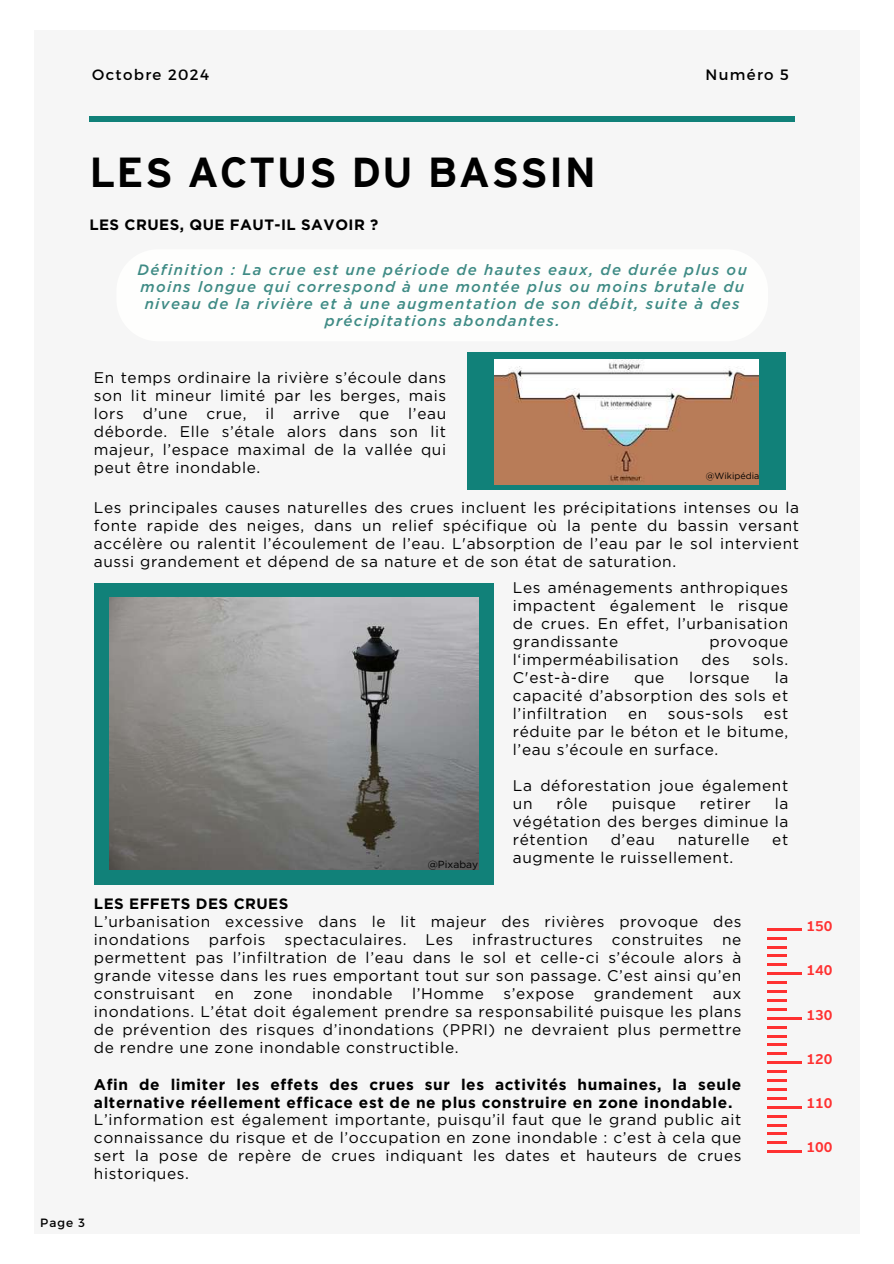
<style>
.page{position:relative;width:894px;height:1264px;background:#fff}
.page>*{position:absolute;margin:0;border:0;box-sizing:border-box;transform-origin:0 0}
.t1{font:700 41.85px "Interstate Mono";letter-spacing:.03em;color:#000}
.t2{font:15.45px/18px "Gotham";letter-spacing:.04em;color:#000;text-align:justify}
.t3{font:700 15.45px/18px "Gotham";letter-spacing:.04em;color:#000}
.t4{font:italic 500 15px/16.8px "Gotham";letter-spacing:.09em;color:#3f8b85;text-align:center}
.t5{font:700 15px "Gotham";letter-spacing:.03em;color:#000}
.t6{font:15px "Montserrat";letter-spacing:.09em;color:#000}
.t7{font:700 13.95px "Interstate Mono";color:#ff3131}
.t8{font:12px "Montserrat";color:#000}
.t9{font:10.2px "Gotham";color:#000}
.t10{font:9px "Gotham";color:#000}
</style>
<div class="page">
<div style="left:34px;top:30px;width:825px;height:1203px;background:#f6f6f6"></div>
<div style="left:89px;top:116px;width:706px;height:6px;background:#118179"></div>
<div style="left:467px;top:353px;width:318px;height:137px;background:#118179"></div>
<img style="left:494px;top:359px;width:264px;height:125px">
<div style="left:94px;top:582px;width:399px;height:302px;background:#118179"></div>
<img style="left:109px;top:597px;width:369px;height:272px">
<hr style="left:766px;top:1150px;width:35px;height:3px;background:#ff3131">
<hr style="left:766px;top:1141px;width:20px;height:3px;background:#ff3131">
<hr style="left:766px;top:1132px;width:20px;height:3px;background:#ff3131">
<hr style="left:766px;top:1123px;width:20px;height:3px;background:#ff3131">
<hr style="left:766px;top:1114px;width:20px;height:3px;background:#ff3131">
<hr style="left:766px;top:1105px;width:35px;height:3px;background:#ff3131">
<hr style="left:766px;top:1096px;width:20px;height:3px;background:#ff3131">
<hr style="left:766px;top:1087px;width:20px;height:3px;background:#ff3131">
<hr style="left:766px;top:1079px;width:20px;height:3px;background:#ff3131">
<hr style="left:766px;top:1070px;width:20px;height:3px;background:#ff3131">
<hr style="left:766px;top:1061px;width:35px;height:3px;background:#ff3131">
<hr style="left:766px;top:1052px;width:20px;height:3px;background:#ff3131">
<hr style="left:766px;top:1043px;width:20px;height:3px;background:#ff3131">
<hr style="left:766px;top:1034px;width:20px;height:3px;background:#ff3131">
<hr style="left:766px;top:1025px;width:20px;height:3px;background:#ff3131">
<hr style="left:766px;top:1016px;width:35px;height:3px;background:#ff3131">
<hr style="left:766px;top:1007px;width:20px;height:3px;background:#ff3131">
<hr style="left:766px;top:998px;width:20px;height:3px;background:#ff3131">
<hr style="left:766px;top:990px;width:20px;height:3px;background:#ff3131">
<hr style="left:766px;top:981px;width:20px;height:3px;background:#ff3131">
<hr style="left:766px;top:972px;width:35px;height:3px;background:#ff3131">
<hr style="left:766px;top:928px;width:35px;height:2px;background:#ff3131">
<hr style="left:766px;top:963px;width:20px;height:3px;background:#ff3131">
<hr style="left:766px;top:954px;width:20px;height:3px;background:#ff3131">
<hr style="left:766px;top:945px;width:20px;height:3px;background:#ff3131">
<hr style="left:766px;top:936px;width:20px;height:3px;background:#ff3131">
<p class="t6" style="left:92px;top:65px;width:118px">Octobre 2024</p>
<p class="t6" style="left:705px;top:65px;width:85px">Numéro 5</p>
<h1 class="t1" style="left:89px;top:156px;width:508px">LES ACTUS DU BASSIN</h1>
<p class="t5" style="left:89px;top:216px;width:290px">LES CRUES, QUE FAUT-IL SAVOIR ?</p>
<p class="t4" style="left:137px;top:261px;width:610px">Définition : La crue est une période de hautes eaux, de durée plus ou moins longue qui correspond à une montée plus ou moins brutale du niveau de la rivière et à une augmentation de son débit, suite à des précipitations abondantes.</p>
<p class="t2" style="left:94px;top:368px;width:353px">En temps ordinaire la rivière s’écoule dans son lit mineur limité par les berges, mais lors d’une crue, il arrive que l’eau déborde. Elle s’étale alors dans son lit majeur, l’espace maximal de la vallée qui peut être inondable.</p>
<p class="t10" style="left:705px;top:471px;width:55px">@Wikipédia</p>
<p class="t2" style="left:94px;top:498px;width:706px">Les principales causes naturelles des crues incluent les précipitations intenses ou la fonte rapide des neiges, dans un relief spécifique où la pente du bassin versant accélère ou ralentit l’écoulement de l’eau. L'absorption de l’eau par le sol intervient aussi grandement et dépend de sa nature et de son état de saturation.</p>
<p class="t2" style="left:512px;top:578px;width:277px">Les aménagements anthropiques impactent également le risque de crues. En effet, l’urbanisation grandissante</p>
<p class="t2" style="left:709px;top:632px;width:80px">provoque</p>
<p class="t9" style="left:428px;top:858px;width:52px">@Pixabay</p>
<p class="t2" style="left:512px;top:650px;width:167px">l‘imperméabilisation</p>
<p class="t2" style="left:701px;top:650px;width:30px">des</p>
<p class="t2" style="left:752px;top:650px;width:37px">sols.</p>
<p class="t2" style="left:512px;top:668px;width:98px">C'est-à-dire</p>
<p class="t2" style="left:634px;top:668px;width:32px">que</p>
<p class="t2" style="left:689px;top:668px;width:62px">lorsque</p>
<p class="t2" style="left:512px;top:668px;width:277px;text-indent:262px">la capacité d’absorption des sols et l’infiltration</p>
<p class="t2" style="left:627px;top:704px;width:21px">en</p>
<p class="t2" style="left:667px;top:704px;width:77px">sous-sols</p>
<p class="t2" style="left:512px;top:704px;width:277px;text-indent:251px">est réduite par le béton et le bitume, l’eau s’écoule en surface.</p>
<p class="t2" style="left:512px;top:776px;width:277px">La déforestation joue également un</p>
<p class="t2" style="left:512px;top:794px;width:277px;text-indent:262px">la végétation des berges diminue la rétention</p>
<p class="t2" style="left:556px;top:794px;width:33px">rôle</p>
<p class="t2" style="left:611px;top:794px;width:66px">puisque</p>
<p class="t2" style="left:699px;top:794px;width:53px">retirer</p>
<p class="t2" style="left:610px;top:830px;width:46px">d’eau</p>
<p class="t2" style="left:677px;top:830px;width:73px">naturelle</p>
<p class="t2" style="left:772px;top:830px;width:17px">et</p>
<p class="t2" style="left:512px;top:848px;width:222px">augmente le ruissellement.</p>
<p class="t5" style="left:94px;top:895px;width:196px">LES EFFETS DES CRUES</p>
<p class="t2" style="left:94px;top:912px;width:649px">L’urbanisation excessive dans le lit majeur des rivières provoque des inondations parfois spectaculaires. Les infrastructures construites ne permettent pas l’infiltration de l’eau dans le sol et celle-ci s’écoule alors à grande vitesse dans les rues emportant tout sur son passage. C’est ainsi qu’en construisant</p>
<p class="t2" style="left:215px;top:984px;width:21px">en</p>
<p class="t2" style="left:253px;top:984px;width:41px">zone</p>
<p class="t2" style="left:312px;top:984px;width:82px">inondable</p>
<p class="t2" style="left:412px;top:984px;width:73px">l’Homme</p>
<p class="t2" style="left:503px;top:984px;width:72px">s’expose</p>
<p class="t2" style="left:593px;top:984px;width:101px">grandement</p>
<p class="t2" style="left:94px;top:984px;width:648px;text-indent:618px">aux inondations. L’état doit également prendre sa responsabilité puisque les plans de prévention des risques d’inondations (PPRI) ne devraient plus permettre de rendre une zone inondable constructible.</p>
<p class="t3" style="left:94px;top:1075px;width:648px">Afin de limiter les effets des crues sur les activités humaines, la seule alternative réellement efficace est de ne plus construire en zone inondable.</p>
<p class="t2" style="left:94px;top:1110px;width:648px">L’information est également importante, puisqu’il faut que le grand public ait connaissance du risque et de l’occupation en zone inondable : c’est à cela que sert la pose de repère de crues indiquant les dates et hauteurs de crues historiques.</p>
<p class="t7" style="left:806px;top:920px;width:28px">150</p>
<p class="t7" style="left:806px;top:965px;width:28px">140</p>
<p class="t7" style="left:806px;top:1009px;width:28px">130</p>
<p class="t7" style="left:806px;top:1053px;width:28px">120</p>
<p class="t7" style="left:806px;top:1097px;width:28px">110</p>
<p class="t7" style="left:806px;top:1141px;width:28px">100</p>
<p class="t8" style="left:40px;top:1214px;width:46px">Page 3</p>
</div>
